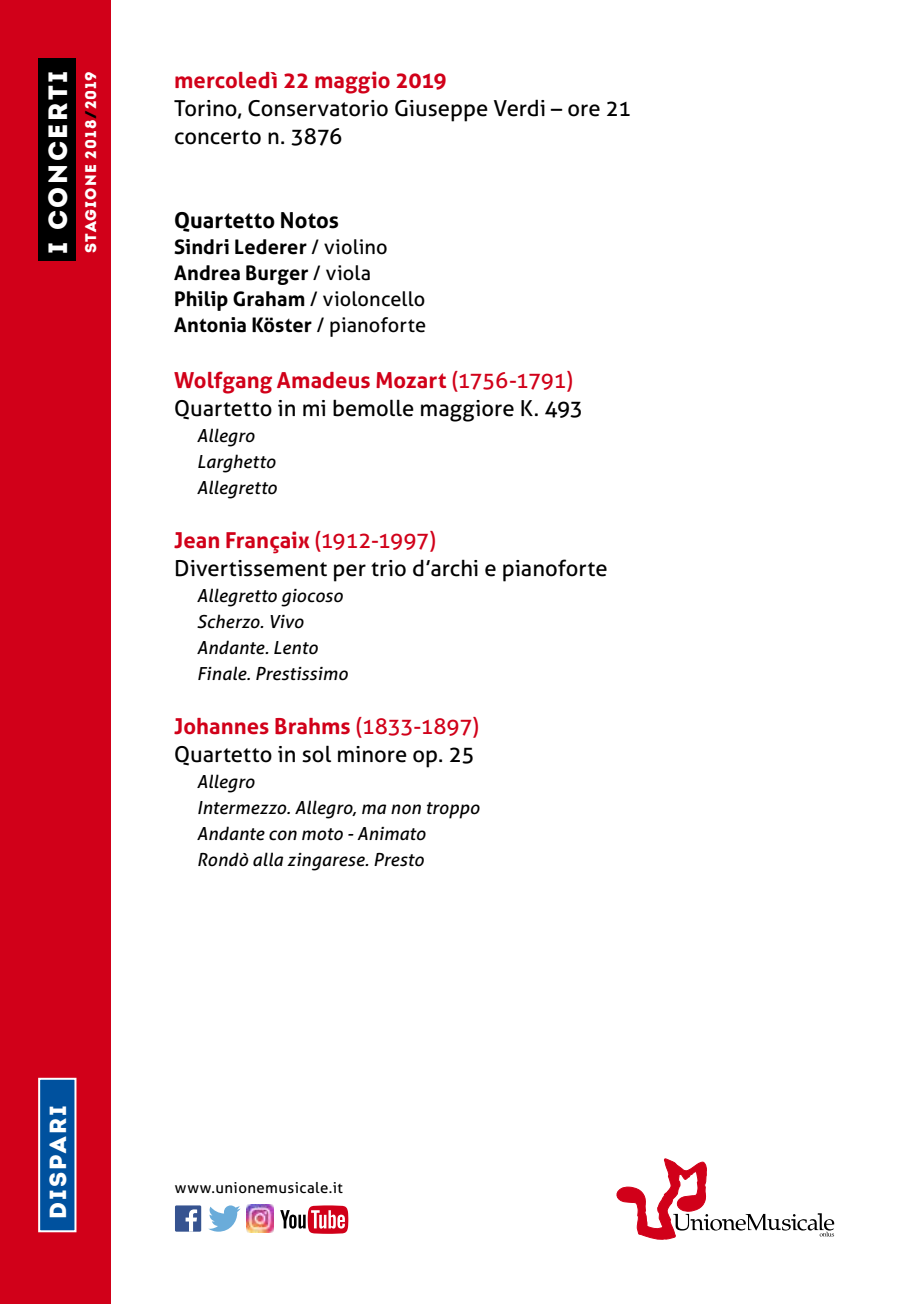
<style>
.page{position:relative;width:908px;height:1304px;background:#fff}
.page>*{position:absolute;margin:0;border:0;box-sizing:border-box;transform-origin:0 0}
.t1{font:900 26.4px "Intro";letter-spacing:.1em;color:#fff}
.t2{font:900 23.2px "Intro";letter-spacing:.1em;color:#fff}
.t3{font:22px/28px "Aller";color:#000}
.t4{font:700 22px "Aller";letter-spacing:.005em;color:#d10019}
.t5{font:700 22px "Aller";letter-spacing:.005em;color:#000}
.t6{font:700 20px/26px "Aller";letter-spacing:.005em;color:#000}
.t7{font:italic 18px/26px "Aller";letter-spacing:.01em;color:#000}
.t8{font:900 15.4px "Intro";letter-spacing:.075em;color:#fff}
.t9{font:15px "Aller";letter-spacing:.025em;color:#000}
.s1{color:#000}
.s2{font-weight:400}
.s3{font-weight:700;color:#d10019}
.s4{color:#d10019}
</style>
<div class="page">
<svg style="left:616px;top:1158px;width:217px;height:82px"></svg>
<img style="left:246px;top:1205px;width:28px;height:27px">
<svg style="left:208px;top:1205px;width:32px;height:27px"></svg>
<div style="left:175px;top:1205px;width:26px;height:27px;background:#365390"></div>
<svg style="left:185px;top:1209px;width:12px;height:23px"></svg>
<svg style="left:280px;top:1205px;width:68px;height:29px"></svg>
<div style="left:0;top:0;width:110px;height:1304px;background:#d10019"></div>
<div style="left:38px;top:58px;width:38px;height:203px;background:#000"></div>
<div style="left:39px;top:1079px;width:36px;height:152px;background:#00519e"></div>
<div style="left:38px;top:1078px;width:38px;height:154px;border:2px solid #fff"></div>
<p class="t1" style="left:41px;top:254px;width:185px;rotate:-90deg">I CONCERTI</p>
<p class="t8" style="left:80px;top:253px;width:183px;rotate:-90deg">STAGIONE 2018<span class="s1">/</span>2019</p>
<p class="t4" style="left:174px;top:67px;width:274px">mercoledì 22 maggio 2019</p>
<p class="t3" style="left:174px;top:94px;width:458px">Torino, Conservatorio Giuseppe Verdi – ore 21 concerto n. 3876</p>
<p class="t5" style="left:174px;top:207px;width:166px">Quartetto Notos</p>
<p class="t6" style="left:174px;top:234px;width:253px">Sindri Lederer <span class="s2">/ violino<br></span>Andrea Burger <span class="s2">/ viola<br></span>Philip Graham <span class="s2">/ violoncello<br></span>Antonia Köster <span class="s2">/ pianoforte</span></p>
<p class="t3" style="left:174px;top:366px;width:410px"><span class="s3">Wolfgang Amadeus Mozart</span> <span class="s4">(1756-1791)<br></span>Quartetto in mi bemolle maggiore K. 493</p>
<p class="t7" style="left:197px;top:423px;width:82px">Allegro<br>Larghetto<br>Allegretto</p>
<p class="t3" style="left:174px;top:526px;width:435px"><span class="s3">Jean Françaix</span> <span class="s4">(1912-1997)<br></span>Divertissement per trio d’archi e pianoforte</p>
<p class="t7" style="left:197px;top:583px;width:152px">Allegretto giocoso<br>Scherzo. Vivo<br>Andante. Lento<br>Finale. Prestissimo</p>
<p class="t3" style="left:174px;top:712px;width:306px"><span class="s3">Johannes Brahms</span> <span class="s4">(1833-1897)<br></span>Quartetto in sol minore op. 25</p>
<p class="t7" style="left:197px;top:769px;width:284px">Allegro<br>Intermezzo. Allegro, ma non troppo<br>Andante con moto - Animato<br>Rondò alla zingarese. Presto</p>
<p class="t2" style="left:43px;top:1219px;width:116px;rotate:-90deg">DISPARI</p>
<p class="t9" style="left:175px;top:1179px;width:169px">www.unionemusicale.it</p>
</div>
